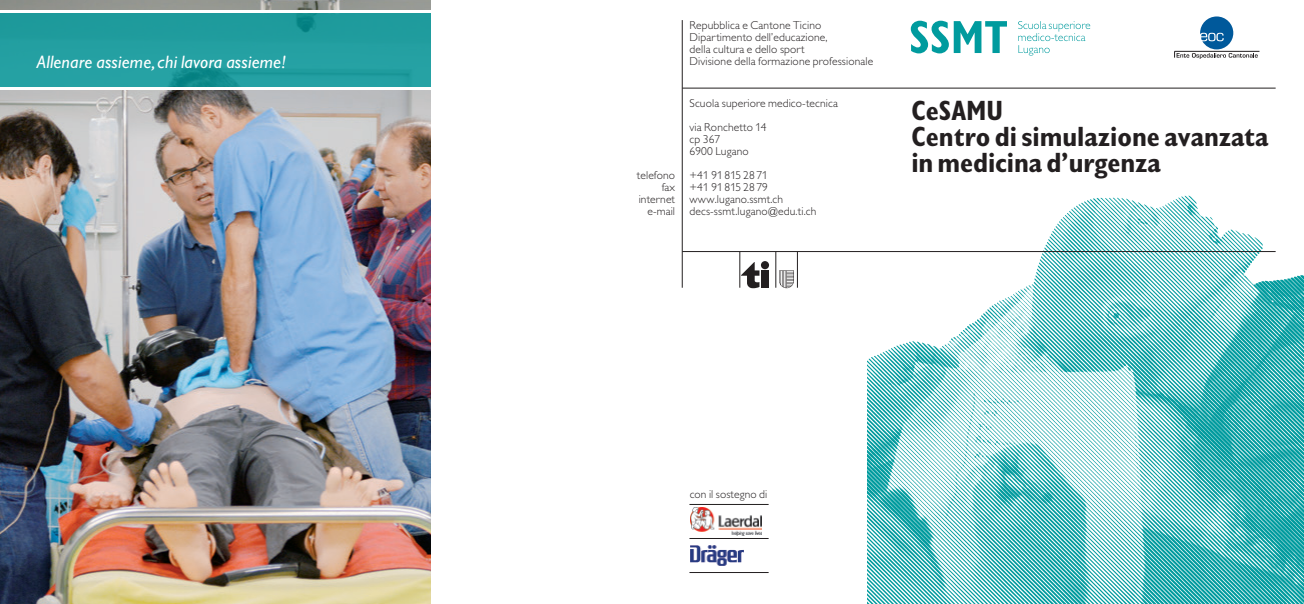
<style>
.page{position:relative;width:1304px;height:604px;background:#fff}
.page>*{position:absolute;margin:0;border:0;box-sizing:border-box;transform-origin:0 0}
.titolo{font:700 condensed 28px/26px "Gill Sans";letter-spacing:-.005em;color:#231f20}
.fotografia{font:italic 18px "Gill Alt One";letter-spacing:.01em;color:#fff}
.Testo{font:300 11.5px "Gill Alt One";letter-spacing:.01em;color:#231f20}
</style>
<div class="page">
<img style="left:867px;top:20px;width:437px;height:584px">
<img style="left:0;top:0;width:431px;height:604px">
<div style="left:0;top:11px;width:431px;height:78px;background:#239fa1"></div>
<hr style="left:682px;top:88px;width:594px;height:1px;background:#231f20">
<hr style="left:682px;top:20px;width:1px;height:268px;background:#231f20">
<hr style="left:682px;top:251px;width:594px;height:1px;background:#231f20">
<hr style="left:740px;top:252px;width:1px;height:36px;background:#231f20">
<hr style="left:776px;top:252px;width:1px;height:36px;background:#231f20">
<hr style="left:797px;top:252px;width:1px;height:36px;background:#231f20">
<div style="left:761px;top:270px;width:8px;height:18px;background:#231f20"></div>
<div style="left:761px;top:261px;width:8px;height:8px;background:#231f20;border-radius:50%"></div>
<svg style="left:741px;top:262px;width:18px;height:26px"></svg>
<svg style="left:779px;top:270px;width:15px;height:18px"></svg>
<hr style="left:0;top:10px;width:431px;height:3px;background:#fff">
<hr style="left:0;top:87px;width:431px;height:3px;background:#fff">
<svg style="left:911px;top:21px;width:96px;height:32px"></svg>
<svg style="left:1018px;top:21px;width:72px;height:35px"></svg>
<hr style="left:1175px;top:51px;width:84px;height:1px;background:#231f20">
<svg style="left:1174px;top:16px;width:84px;height:43px"></svg>
<img style="left:690px;top:508px;width:71px;height:27px">
<img style="left:691px;top:545px;width:52px;height:20px">
<hr style="left:689px;top:504px;width:80px;height:1px;background:#231f20">
<hr style="left:689px;top:538px;width:80px;height:1px;background:#231f20">
<hr style="left:689px;top:572px;width:80px;height:1px;background:#231f20">
<p class="fotografia" style="left:37px;top:52px;width:250px">Allenare assieme, chi lavora assieme!</p>
<p class="Testo" style="left:637px;top:169px;width:40px">telefono</p>
<p class="Testo" style="left:662px;top:181px;width:15px">fax</p>
<p class="Testo" style="left:639px;top:193px;width:38px">internet</p>
<p class="Testo" style="left:647px;top:205px;width:29px">e-mail</p>
<p class="Testo" style="left:689px;top:19px;width:133px">Repubblica e Cantone Ticino</p>
<p class="Testo" style="left:689px;top:31px;width:140px">Dipartimento dell’educazione,</p>
<p class="Testo" style="left:689px;top:43px;width:117px">della cultura e dello sport</p>
<p class="Testo" style="left:689px;top:55px;width:185px">Divisione della formazione professionale</p>
<p class="Testo" style="left:689px;top:97px;width:150px">Scuola superiore medico-tecnica</p>
<p class="Testo" style="left:689px;top:121px;width:79px">via Ronchetto 14</p>
<p class="Testo" style="left:689px;top:133px;width:32px">cp 367</p>
<p class="Testo" style="left:689px;top:145px;width:61px">6900 Lugano</p>
<p class="Testo" style="left:689px;top:169px;width:80px">+41 91 815 28 71</p>
<p class="Testo" style="left:689px;top:181px;width:80px">+41 91 815 28 79</p>
<p class="Testo" style="left:689px;top:193px;width:95px">www.lugano.ssmt.ch</p>
<p class="Testo" style="left:689px;top:205px;width:128px">decs-ssmt.lugano@edu.ti.ch</p>
<p class="titolo" style="left:911px;top:97px;width:93px">CeSAMU</p>
<p class="titolo" style="left:911px;top:123px;width:359px">Centro di simulazione avanzata in medicina d’urgenza</p>
<p class="Testo" style="left:690px;top:487px;width:79px">con il sostegno di</p>
</div>
